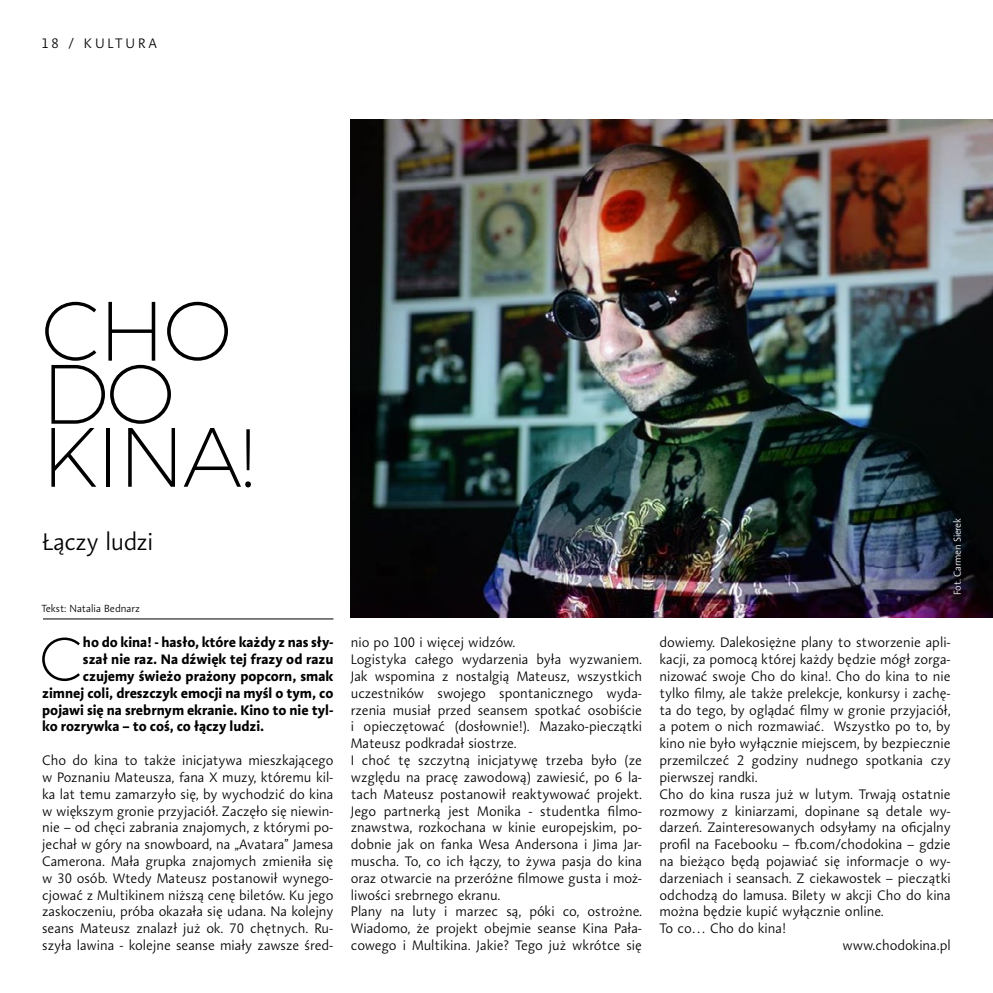
<style>
.page{position:relative;width:993px;height:993px;background:#fff}
.page>*{position:absolute;margin:0;border:0;box-sizing:border-box;transform-origin:0 0}
.t1{font:200 84px/63px "Montserrat";letter-spacing:-.025em;color:#000}
.t2{font:200 62.12px "Montserrat";color:#000}
.t3{font:300 24.5px "Aroma No 2 LT Pro";letter-spacing:-.015em;color:#000}
.t4{font:300 14px/16.8px "Aroma No 2 LT Pro";color:#000;text-align:justify}
.t5{font:700 14px "Aroma No 2 LT Pro";color:#000}
.t6{font:300 14px "Aroma No 2 LT Pro";letter-spacing:.2em;color:#000}
.t7{font:300 10.5px "Aroma No 2 LT Pro";color:#000}
.t8{font:300 10.15px "Aroma No 2 LT Pro";letter-spacing:-.025em;color:#fff}
</style>
<div class="page">
<img style="left:350px;top:119px;width:642px;height:498px">
<hr style="left:43px;top:618px;width:290px;height:1px;background:#000">
<p class="t6" style="left:41px;top:34px;width:117px">18 / KULTURA</p>
<h1 class="t1" style="left:41px;top:297px;width:216px">CHO<br>DO<br>KINA!</h1>
<h3 class="t3" style="left:41px;top:526px;width:113px">Łączy ludzi</h3>
<p class="t7" style="left:41px;top:601px;width:100px">Tekst: Natalia Bednarz</p>
<h2 class="t2" style="left:39px;top:621px;width:45px">C</h2>
<p class="t5" style="left:83px;top:633px;width:252px">ho do kina! - hasło, które każdy z nas sły-</p>
<p class="t5" style="left:83px;top:649px;width:252px">szał nie raz. Na dźwięk tej frazy od razu</p>
<p class="t5" style="left:83px;top:666px;width:252px">czujemy świeżo prażony popcorn, smak</p>
<p class="t5" style="left:42px;top:683px;width:293px">zimnej coli, dreszczyk emocji na myśl o tym, co</p>
<p class="t5" style="left:42px;top:700px;width:293px">pojawi się na srebrnym ekranie. Kino to nie tyl-</p>
<p class="t5" style="left:42px;top:717px;width:223px">ko rozrywka – to coś, co łączy ludzi.</p>
<p class="t4" style="left:42px;top:751px;width:293px">Cho do kina to także inicjatywa mieszkającego w Poznaniu Mateusza, fana X muzy, któremu kil&shy;ka lat temu zamarzyło się, by wychodzić do kina w większym gronie przyjaciół. Zaczęło się niewin&shy;nie – od chęci zabrania znajomych, z którymi po&shy;jechał w góry na snowboard, na „Avatara” Jamesa Camerona. Mała grupka znajomych zmieniła się w 30 osób. Wtedy Mateusz postanowił wynego&shy;cjować z Multikinem niższą cenę biletów. Ku jego zaskoczeniu, próba okazała się udana. Na kolejny seans Mateusz znalazł już ok. 70 chętnych. Ru&shy;szyła lawina - kolejne seanse miały zawsze śred-</p>
<p class="t8" style="left:950px;top:594px;width:78px;rotate:-90deg">Fot. Carmen Sierek</p>
<p class="t4" style="left:351px;top:633px;width:293px;text-align:left">nio po 100 i więcej widzów.<br>Logistyka całego wydarzenia była wyzwaniem.<br>Jak wspomina z nostalgią Mateusz, wszystkich uczestników swojego spontanicznego wyda&shy;rzenia musiał przed seansem spotkać osobiście i opieczętować (dosłownie!). Mazako-pieczątki Mateusz podkradał siostrze.<br>I choć tę szczytną inicjatywę trzeba było (ze względu na pracę zawodową) zawiesić, po 6 la&shy;tach Mateusz postanowił reaktywować projekt.<br>Jego partnerką jest Monika - studentka filmo&shy;znawstwa, rozkochana w kinie europejskim, po&shy;dobnie jak on fanka Wesa Andersona i Jima Jar&shy;muscha. To, co ich łączy, to żywa pasja do kina oraz otwarcie na przeróżne filmowe gusta i moż&shy;liwości srebrnego ekranu.<br>Plany na luty i marzec są, póki co, ostrożne.<br>Wiadomo, że projekt obejmie seanse Kina Pała&shy;cowego i Multikina. Jakie? Tego już wkrótce się</p>
<p class="t4" style="left:659px;top:633px;width:293px">dowiemy. Dalekosiężne plany to stworzenie apli-</p>
<p class="t4" style="left:659px;top:650px;width:293px">kacji, za pomocą której każdy będzie mógł zorga-</p>
<p class="t4" style="left:659px;top:667px;width:292px">nizować swoje Cho do kina!. Cho do kina to nie</p>
<p class="t4" style="left:659px;top:684px;width:293px">tylko filmy, ale także prelekcje, konkursy i zachę-</p>
<p class="t4" style="left:659px;top:701px;width:292px">ta do tego, by oglądać filmy w gronie przyjaciół,</p>
<p class="t4" style="left:659px;top:717px;width:292px">a potem o nich rozmawiać. Wszystko po to, by</p>
<p class="t4" style="left:659px;top:734px;width:292px">kino nie było wyłącznie miejscem, by bezpiecznie</p>
<p class="t4" style="left:659px;top:751px;width:293px">przemilczeć 2 godziny nudnego spotkania czy</p>
<p class="t4" style="left:659px;top:768px;width:100px">pierwszej randki.</p>
<p class="t4" style="left:659px;top:785px;width:293px">Cho do kina rusza już w lutym. Trwają ostatnie</p>
<p class="t4" style="left:659px;top:801px;width:293px">rozmowy z kiniarzami, dopinane są detale wy-</p>
<p class="t4" style="left:659px;top:818px;width:293px">darzeń. Zainteresowanych odsyłamy na oficjalny</p>
<p class="t4" style="left:659px;top:835px;width:292px">profil na Facebooku – fb.com/chodokina – gdzie</p>
<p class="t4" style="left:659px;top:852px;width:293px">na bieżąco będą pojawiać się informacje o wy-</p>
<p class="t4" style="left:659px;top:869px;width:293px">darzeniach i seansach. Z ciekawostek – pieczątki</p>
<p class="t4" style="left:659px;top:885px;width:293px">odchodzą do lamusa. Bilety w akcji Cho do kina</p>
<p class="t4" style="left:659px;top:902px;width:226px">można będzie kupić wyłącznie online.</p>
<p class="t4" style="left:659px;top:919px;width:128px">To co… Cho do kina!</p>
<p class="t4" style="left:842px;top:936px;width:110px">www.chodokina.pl</p>
</div>
